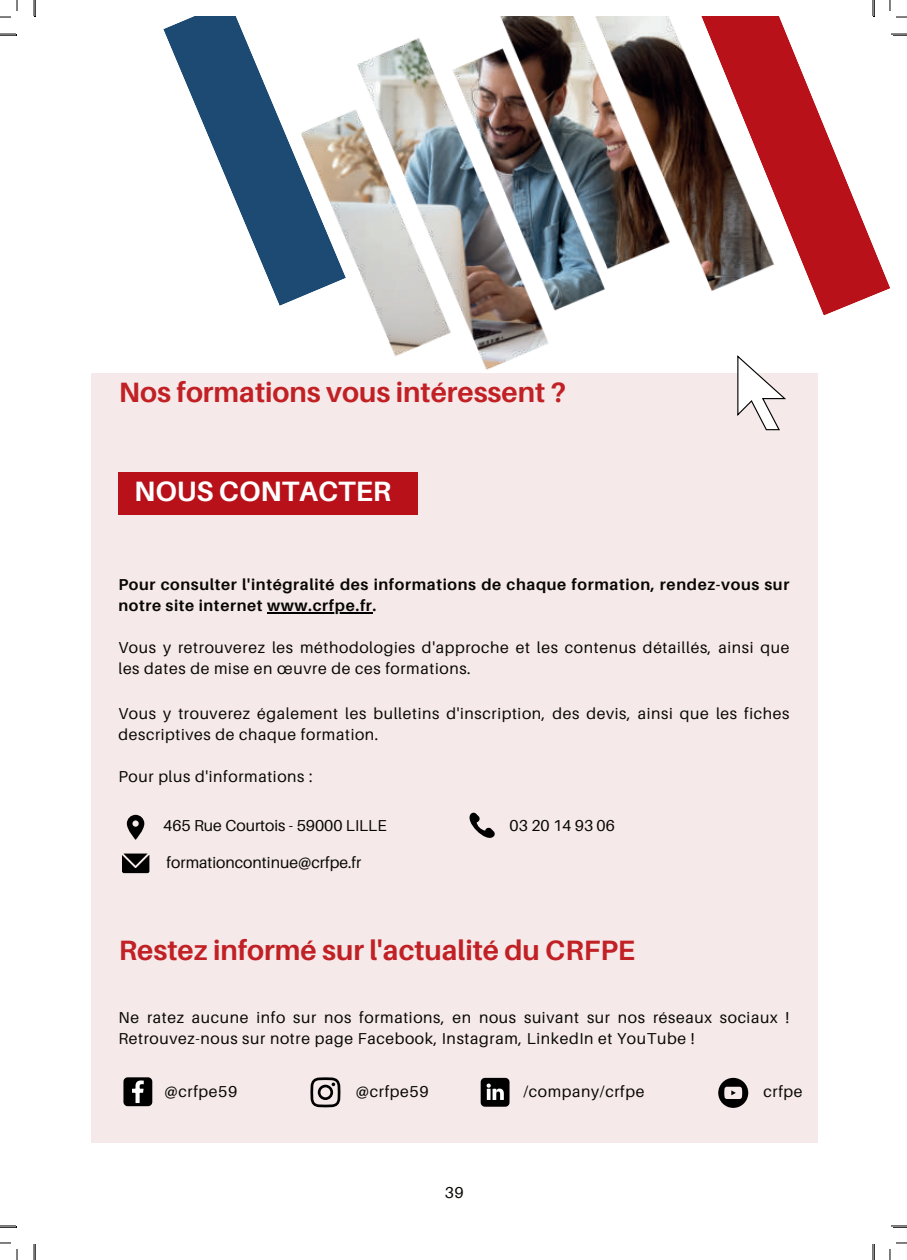
<style>
.page{position:relative;width:907px;height:1260px;background:#fff}
.page>*{position:absolute;margin:0;border:0;box-sizing:border-box;transform-origin:0 0}
.t1{font:700 28px "Aileron";color:#c12025}
.t2{font:700 28px "Aileron";color:#fff}
.t3{font:15.8px/21px "Aileron";letter-spacing:.04em;color:#080704}
.t4{font:700 15.8px/21px "Aileron";letter-spacing:.04em;color:#080704}
.t5{font:15.8px "Aileron";color:#080704}
</style>
<div class="page">
<div style="left:91px;top:373px;width:726px;height:768px;background:#f5eae9"></div>
<img style="left:228px;top:16px;width:597px;height:419px">
<svg style="left:690px;top:17px;width:200px;height:298px"></svg>
<svg style="left:163px;top:17px;width:183px;height:289px"></svg>
<svg style="left:737px;top:355px;width:48px;height:75px"></svg>
<div style="left:118px;top:471px;width:299px;height:43px;background:#b91119"></div>
<svg style="left:123px;top:1077px;width:29px;height:28px"></svg>
<svg style="left:127px;top:814px;width:17px;height:25px"></svg>
<svg style="left:469px;top:812px;width:26px;height:26px"></svg>
<svg style="left:122px;top:853px;width:27px;height:19px"></svg>
<svg style="left:480px;top:1077px;width:29px;height:29px"></svg>
<svg style="left:718px;top:1077px;width:30px;height:30px"></svg>
<svg style="left:310px;top:1077px;width:30px;height:30px"></svg>
<hr style="left:267px;top:612px;width:105px;height:1px;background:#000">
<svg style="left:0;top:33px;width:17px;height:3px"></svg>
<svg style="left:891px;top:33px;width:16px;height:3px"></svg>
<svg style="left:0;top:1225px;width:17px;height:2px"></svg>
<svg style="left:891px;top:1225px;width:16px;height:2px"></svg>
<svg style="left:33px;top:0;width:3px;height:16px"></svg>
<svg style="left:33px;top:1244px;width:3px;height:15px"></svg>
<svg style="left:872px;top:0;width:3px;height:16px"></svg>
<svg style="left:872px;top:1244px;width:3px;height:15px"></svg>
<svg style="left:0;top:0;width:18px;height:18px"></svg>
<svg style="left:0;top:1242px;width:18px;height:17px"></svg>
<svg style="left:888px;top:0;width:19px;height:18px"></svg>
<svg style="left:889px;top:1242px;width:18px;height:17px"></svg>
<h1 class="t1" style="left:119px;top:377px;width:448px">Nos formations vous intéressent ?</h1>
<h1 class="t2" style="left:134px;top:475px;width:259px">NOUS CONTACTER</h1>
<p class="t4" style="left:118px;top:574px;width:672px">Pour consulter l'intégralité des informations de chaque formation, rendez-vous sur notre site internet www.crfpe.fr.</p>
<p class="t3" style="left:118px;top:637px;width:672px">Vous y retrouverez les méthodologies d'approche et les contenus détaillés, ainsi que les dates de mise en œuvre de ces formations.</p>
<p class="t3" style="left:118px;top:703px;width:672px">Vous y trouverez également les bulletins d'inscription, des devis, ainsi que les fiches descriptives de chaque formation.</p>
<p class="t3" style="left:118px;top:766px;width:196px">Pour plus d'informations :</p>
<p class="t5" style="left:163px;top:816px;width:225px">465 Rue Courtois - 59000 LILLE</p>
<p class="t3" style="left:509px;top:814px;width:107px">03 20 14 93 06</p>
<p class="t5" style="left:167px;top:854px;width:196px">formationcontinue@crfpe.fr</p>
<h1 class="t1" style="left:119px;top:934px;width:517px">Restez informé sur l'actualité du CRFPE</h1>
<p class="t3" style="left:118px;top:1006px;width:672px">Ne ratez aucune info sur nos formations, en nous suivant sur nos réseaux sociaux !<br>Retrouvez-nous sur notre page Facebook, Instagram, LinkedIn et YouTube !</p>
<p class="t3" style="left:164px;top:1080px;width:74px">@crfpe59</p>
<p class="t3" style="left:523px;top:1080px;width:122px">/company/crfpe</p>
<p class="t3" style="left:356px;top:1080px;width:74px">@crfpe59</p>
<p class="t3" style="left:763px;top:1080px;width:41px">crfpe</p>
<p class="t3" style="left:445px;top:1181px;width:20px">39</p>
</div>
